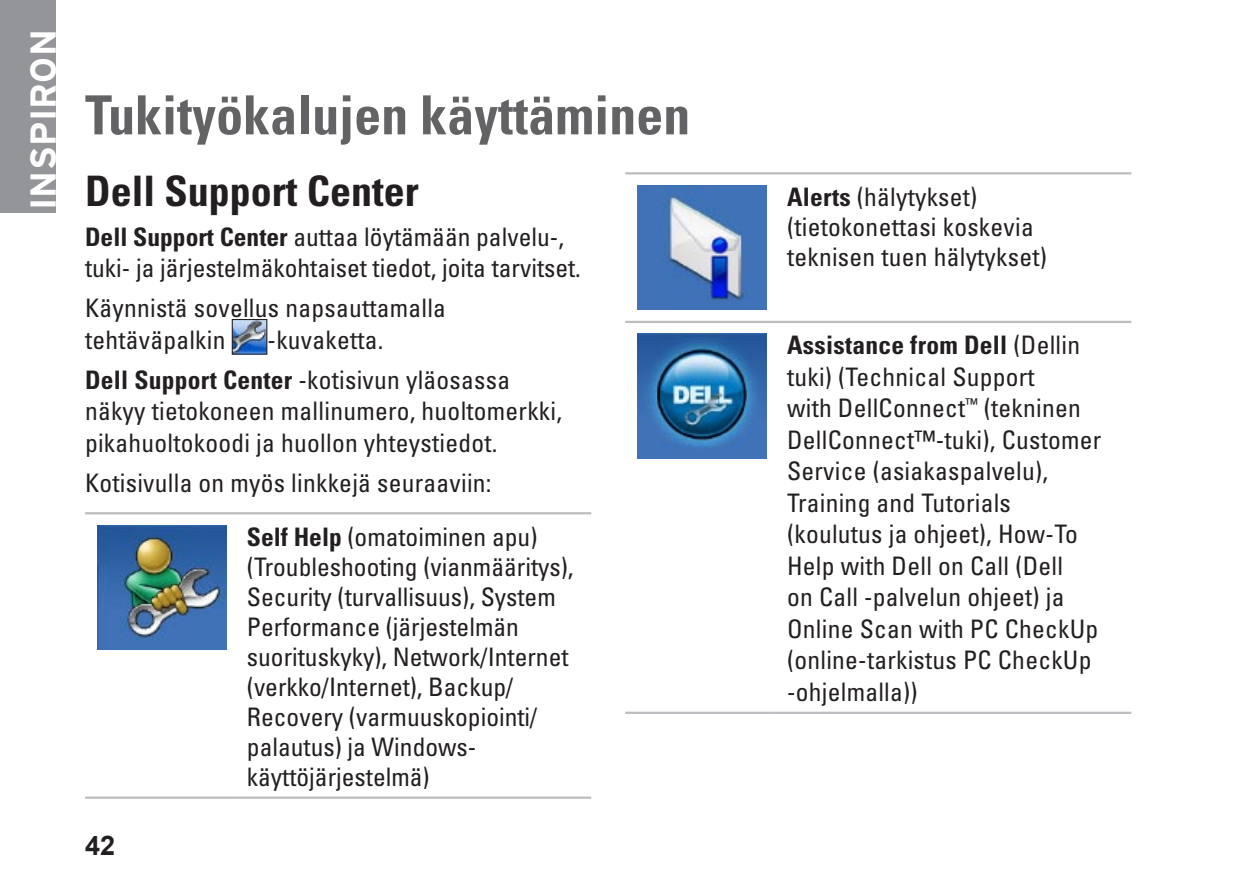
<style>
.page{position:relative;width:1259px;height:893px;background:#fff}
.page>*{position:absolute;margin:0;border:0;box-sizing:border-box;transform-origin:0 0}
.t1{font:700 condensed 54px "Univers";color:#636366}
.t2{font:700 condensed 42px "Univers";color:#231f20}
.t3{font:700 36px "Interstate";letter-spacing:.01em;color:#fff}
.t4{font:700 27px "Arial";color:#231f20}
.t5{font:condensed 25.5px/31.5px "Univers";letter-spacing:.01em;color:#231f20}
.s1{font-weight:700}
</style>
<div class="page">
<div style="left:0;top:0;width:55px;height:213px;background:#939598"></div>
<img style="left:234px;top:321px;width:31px;height:32px">
<div style="left:232px;top:319px;width:35px;height:36px;border:1px solid #231f20"></div>
<hr style="left:85px;top:512px;width:150px;height:2px;background:#bcbdc0">
<hr style="left:235px;top:512px;width:356px;height:2px;background:#bcbdc0">
<hr style="left:85px;top:796px;width:150px;height:3px;background:#bcbdc0">
<hr style="left:235px;top:796px;width:356px;height:3px;background:#bcbdc0">
<img style="left:97px;top:525px;width:129px;height:125px">
<hr style="left:625px;top:172px;width:150px;height:2px;background:#bcbdc0">
<hr style="left:775px;top:172px;width:356px;height:2px;background:#bcbdc0">
<hr style="left:625px;top:321px;width:150px;height:2px;background:#bcbdc0">
<hr style="left:775px;top:321px;width:356px;height:2px;background:#bcbdc0">
<hr style="left:625px;top:712px;width:150px;height:2px;background:#bcbdc0">
<hr style="left:775px;top:712px;width:356px;height:2px;background:#bcbdc0">
<img style="left:637px;top:185px;width:129px;height:125px">
<img style="left:637px;top:334px;width:129px;height:124px">
<h3 class="t3" style="left:23px;top:210px;width:182px;rotate:-90deg">INSPIRON</h3>
<h1 class="t1" style="left:85px;top:82px;width:607px">Tukityökalujen käyttäminen</h1>
<h2 class="t2" style="left:85px;top:165px;width:335px">Dell Support Center</h2>
<p class="t5" style="left:85px;top:220px;width:497px"><span class="s1">Dell Support Center</span> auttaa löytämään palvelu-, tuki- ja järjestelmäkohtaiset tiedot, joita tarvitset.</p>
<p class="t5" style="left:85px;top:292px;width:362px">Käynnistä sovellus napsauttamalla tehtäväpalkin</p>
<p class="t5" style="left:85px;top:319px;width:426px;line-height:39.9px;text-indent:183px">-kuvaketta.<br><span class="s1">Dell Support Center</span> -kotisivun yläosassa</p>
<p class="t5" style="left:85px;top:395px;width:478px">näkyy tietokoneen mallinumero, huoltomerkki, pikahuoltokoodi ja huollon yhteystiedot.</p>
<p class="t5" style="left:247px;top:455px;width:292px;line-height:54px;text-indent:-162px">Kotisivulla on myös linkkejä seuraaviin:<br><span class="s1">Self Help</span> (omatoiminen apu)</p>
<p class="t5" style="left:247px;top:551px;width:328px;line-height:30px">(Troubleshooting (vianmääritys),<br>Security (turvallisuus), System<br>Performance (järjestelmän suorituskyky), Network/Internet (verkko/Internet), Backup/<br>Recovery (varmuuskopiointi/ palautus) ja Windows&shy;käyttöjärjestelmä)</p>
<p class="t4" style="left:85px;top:827px;width:32px">42</p>
<p class="t5" style="left:787px;top:181px;width:261px;line-height:30px"><span class="s1">Alerts</span> (hälytykset) (tietokonettasi koskevia teknisen tuen hälytykset)</p>
<p class="t5" style="left:787px;top:329px;width:316px"><span class="s1">Assistance from Dell</span> (Dellin tuki) (Technical Support<br>with DellConnect<sup>™</sup> (tekninen<br>DellConnect™-tuki), Customer<br>Service (asiakaspalvelu),<br>Training and Tutorials (koulutus ja ohjeet), How-To<br>Help with Dell on Call (Dell<br>on Call -palvelun ohjeet) ja<br>Online Scan with PC CheckUp (online-tarkistus PC CheckUp -ohjelmalla))</p>
</div>
